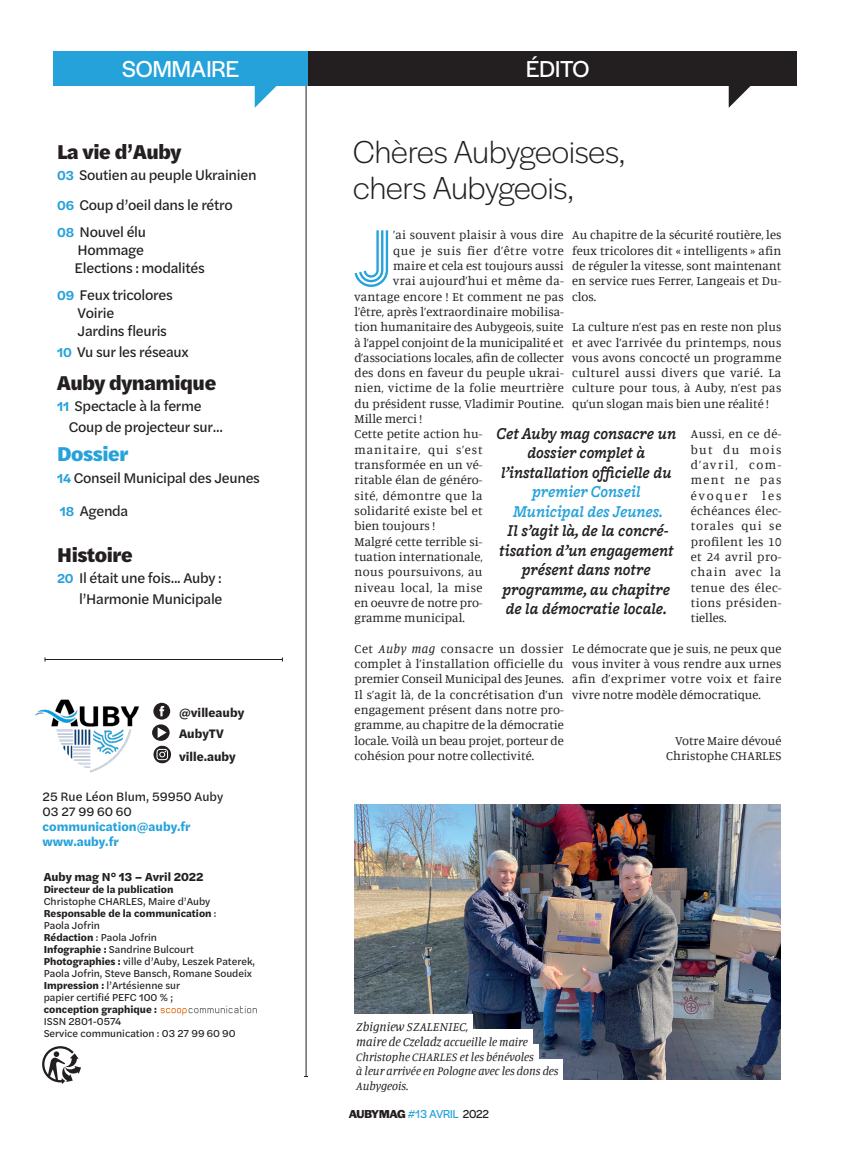
<style>
.page{position:relative;width:851px;height:1149px;background:#fff}
.page>*{position:absolute;margin:0;border:0;box-sizing:border-box;transform-origin:0 0}
.TXT_COURANT_LETTRINE{font:77.85px "Arya Triple";color:#26a2db}
.TITRE_LIGHT{font:300 33px/36px "Halyard Display";letter-spacing:-.005em;color:#231f20}
.t1{font:24px "Halyard Display";color:#fff}
.TITRE{font:900 20.7px "Halyard Text";letter-spacing:-.02em;color:#231f20}
.TEXTE{font:900 20.7px "Halyard Text";letter-spacing:-.02em;color:#231f20}
.TEXTE-2{font:900 20.7px "Halyard Text";letter-spacing:-.02em;color:#26a2db}
.TXT_COURANT{font:italic 600 17.25px/19.5px "Freight Macro Pro";color:#231f20;text-align:center;scale:.89 1}
.TITRE-2{font:14.7px/18px "Halyard Text";letter-spacing:-.02em;color:#231f20}
.TEXTE-3{font:14.7px "Halyard Text";letter-spacing:-.02em;color:#231f20}
.TXT_COURANT_LETTRINE-2{font:12.75px/15.3px "Manuale";color:#231f20;text-align:justify}
.TEXTE-4{font:12.75px "Halyard Text";color:#231f20}
.TXT_COURANT-2{font:12.75px "Manuale";color:#231f20}
.TEXTE-5{font:700 12.75px "Halyard Text";color:#26a2db}
.TXT_COURANT_LETTRINE-3{font:12.75px "Manuale";letter-spacing:.025em;color:#231f20}
.TEXTE-6{font:700 12.75px "Halyard Text";color:#231f20}
.TXT_COURANT_LETTRINE-4{font:12.75px "Manuale";letter-spacing:.045em;color:#231f20}
.TXT_COURANT-3{font:italic 12.75px "Manuale";letter-spacing:.01em;color:#231f20}
.TXT_COURANT-4{font:italic 12px/14.4px "Manuale";color:#231f20}
.TEXTE-7{font:700 12px "Halyard Text";color:#231f20}
.t2{font:12px "Halyard Display";letter-spacing:-.01em;color:#26a2db}
.TEXTE-8{font:10.5px/12px "Halyard Text";color:#231f20}
.TEXTE-9{font:700 10.5px/12px "Halyard Text";color:#231f20}
.s1{font-weight:600;font-size:13.5px;color:#26a2db}
.s2{font-weight:700}
.s3{font-weight:400}
.s4{font-style:italic}
.s5{color:#26a2db}
.s6{font-size:12.75px}
.s7{font-weight:700;color:#231f20}
.s8{color:#231f20}
</style>
<div class="page">
<hr style="left:305px;top:52px;width:1px;height:1024px;background:#231f20">
<div style="left:53px;top:51px;width:269px;height:35px;background:#26a2db"></div>
<div style="left:308px;top:51px;width:488px;height:35px;background:#231f20"></div>
<svg style="left:728px;top:86px;width:23px;height:22px"></svg>
<svg style="left:255px;top:86px;width:22px;height:22px"></svg>
<hr style="left:45px;top:659px;width:237px;height:1px;background:#231f20">
<img style="left:35px;top:699px;width:104px;height:74px">
<svg style="left:42px;top:1046px;width:39px;height:37px"></svg>
<svg style="left:160px;top:1005px;width:97px;height:10px"></svg>
<svg style="left:153px;top:702px;width:17px;height:17px"></svg>
<svg style="left:153px;top:745px;width:18px;height:18px"></svg>
<img style="left:152px;top:724px;width:18px;height:16px">
<img style="left:354px;top:804px;width:426px;height:274px">
<div style="left:352px;top:1013px;width:120px;height:24px;background:#fff"></div>
<div style="left:352px;top:1029px;width:180px;height:24px;background:#fff"></div>
<div style="left:352px;top:1044px;width:186px;height:23px;background:#fff"></div>
<div style="left:352px;top:1058px;width:210px;height:38px;background:#fff"></div>
<p class="t1" style="left:122px;top:51px;width:119px">SOMMAIRE</p>
<p class="t1" style="left:526px;top:51px;width:65px">ÉDITO</p>
<p class="TITRE" style="left:57px;top:136px;width:126px">La vie d’Auby</p>
<p class="TITRE-2" style="left:57px;top:165px;width:201px"><span class="s1">03</span> Soutien au peuple Ukrainien</p>
<p class="TITRE-2" style="left:57px;top:195px;width:177px"><span class="s1">06</span> Coup d’oeil dans le rétro</p>
<p class="TITRE-2" style="left:57px;top:222px;width:90px"><span class="s1">08</span> Nouvel élu</p>
<p class="TITRE-2" style="left:75px;top:240px;width:132px">Hommage<br>Elections : modalités</p>
<p class="TITRE-2" style="left:57px;top:285px;width:117px"><span class="s1">09</span> Feux tricolores</p>
<p class="TITRE-2" style="left:77px;top:303px;width:38px">Voirie</p>
<p class="TITRE-2" style="left:77px;top:321px;width:91px">Jardins fleuris</p>
<p class="TITRE-2" style="left:57px;top:342px;width:133px"><span class="s1">10</span> Vu sur les réseaux</p>
<p class="TITRE" style="left:57px;top:367px;width:161px">Auby dynamique</p>
<p class="TITRE-2" style="left:57px;top:396px;width:146px"><span class="s1">11</span> Spectacle à la ferme</p>
<p class="TITRE-2" style="left:69px;top:417px;width:156px">Coup de projecteur sur...</p>
<p class="TEXTE-2" style="left:57px;top:438px;width:73px">Dossier</p>
<p class="TEXTE-3" style="left:57px;top:467px;width:204px"><span class="s1">14</span> Conseil Municipal des Jeunes</p>
<p class="TEXTE-3" style="left:60px;top:500px;width:70px"><span class="s1">18</span> Agenda</p>
<p class="TEXTE" style="left:57px;top:538px;width:77px">Histoire</p>
<p class="TITRE-2" style="left:57px;top:566px;width:167px;line-height:21px;text-align:right"><span class="s1">20</span> Il était une fois... Auby : l’Harmonie Municipale</p>
<p class="TEXTE-6" style="left:179px;top:702px;width:67px">@villeauby</p>
<p class="TEXTE-6" style="left:179px;top:723px;width:46px">AubyTV</p>
<p class="TEXTE-6" style="left:179px;top:747px;width:58px">ville.auby</p>
<p class="TEXTE-4" style="left:43px;top:787px;width:182px">25 Rue Léon Blum, 59950 Auby</p>
<p class="TEXTE-4" style="left:43px;top:802px;width:91px">03 27 99 60 60</p>
<p class="TEXTE-5" style="left:43px;top:816px;width:149px">communication@auby.fr</p>
<p class="TEXTE-5" style="left:43px;top:831px;width:78px">www.auby.fr</p>
<p class="TEXTE-7" style="left:44px;top:867px;width:161px">Auby mag N° 13 – Avril 2022</p>
<p class="TEXTE-8" style="left:44px;top:882px;width:168px"><span class="s2">Directeur de la publication<br></span>Christophe CHARLES, Maire d’Auby</p>
<p class="TEXTE-9" style="left:44px;top:906px;width:174px">Responsable de la communication <span class="s3">:<br>Paola Jofrin</span></p>
<p class="TEXTE-8" style="left:44px;top:930px;width:115px"><span class="s2">Rédaction</span> : Paola Jofrin</p>
<p class="TEXTE-8" style="left:44px;top:942px;width:213px"><span class="s2">Infographie :</span> Sandrine Bulcourt<br><span class="s2">Photographies :</span> ville d’Auby, Leszek Paterek,</p>
<p class="TEXTE-8" style="left:44px;top:966px;width:210px">Paola Jofrin, Steve Bansch, Romane Soudeix</p>
<p class="TEXTE-8" style="left:44px;top:978px;width:138px"><span class="s2">Impression :</span> l’Artésienne sur papier certifié PEFC 100 % ;</p>
<p class="TEXTE-9" style="left:44px;top:1002px;width:115px">conception graphique :</p>
<p class="TEXTE-8" style="left:44px;top:1014px;width:79px">ISSN 2801-0574</p>
<p class="TEXTE-8" style="left:44px;top:1026px;width:193px">Service communication : 03 27 99 60 90</p>
<p class="TITRE_LIGHT" style="left:353px;top:132px;width:273px">Chères Aubygeoises, chers Aubygeois,</p>
<p class="TXT_COURANT_LETTRINE" style="left:354px;top:209px;width:40px">J</p>
<p class="TXT_COURANT_LETTRINE-2" style="left:393px;top:227px;width:172px">’ai souvent plaisir à vous dire</p>
<p class="TXT_COURANT_LETTRINE-2" style="left:572px;top:227px;width:211px">Au chapitre de la sécurité routière, les feux tricolores dit « intelligents » afin de réguler la vitesse, sont maintenant en service rues Ferrer, Langeais et Du&shy;clos.</p>
<p class="TXT_COURANT_LETTRINE-2" style="left:572px;top:319px;width:211px">La culture n’est pas en reste non plus et avec l’arrivée du printemps, nous vous avons concocté un programme culturel aussi divers que varié. La culture pour tous, à Auby, n’est pas qu’un slogan mais bien une réalité !</p>
<p class="TXT_COURANT_LETTRINE-2" style="left:690px;top:426px;width:92px">Aussi, en ce dé&shy;but du mois d’avril, com&shy;ment ne pas évoquer les échéances élec&shy;torales qui se profilent les 10 et 24 avril pro&shy;chain avec la tenue des élec&shy;tions présiden&shy;tielles.</p>
<p class="TXT_COURANT_LETTRINE-2" style="left:572px;top:640px;width:211px">Le démocrate que je suis, ne peux que vous inviter à vous rendre aux urnes afin d’exprimer votre voix et faire vivre notre modèle démocratique.</p>
<p class="TXT_COURANT-2" style="left:675px;top:732px;width:108px">Votre Maire dévoué</p>
<p class="TXT_COURANT-2" style="left:666px;top:747px;width:117px">Christophe CHARLES</p>
<p class="TXT_COURANT_LETTRINE-4" style="left:393px;top:242px;width:172px">que je suis fier d’être votre</p>
<p class="TXT_COURANT_LETTRINE-2" style="left:393px;top:257px;width:172px">maire et cela est toujours aussi</p>
<p class="TXT_COURANT_LETTRINE-2" style="left:393px;top:273px;width:172px">vrai aujourd’hui et même da-</p>
<p class="TXT_COURANT_LETTRINE-2" style="left:354px;top:288px;width:211px">vantage encore ! Et comment ne pas</p>
<p class="TXT_COURANT_LETTRINE-2" style="left:354px;top:303px;width:211px">l’être, après l’extraordinaire mobilisa-</p>
<p class="TXT_COURANT_LETTRINE-2" style="left:354px;top:319px;width:210px">tion humanitaire des Aubygeois, suite</p>
<p class="TXT_COURANT_LETTRINE-2" style="left:354px;top:334px;width:211px">à l’appel conjoint de la municipalité et</p>
<p class="TXT_COURANT_LETTRINE-2" style="left:354px;top:349px;width:211px">d’associations locales, afin de collecter</p>
<p class="TXT_COURANT_LETTRINE-2" style="left:354px;top:364px;width:211px">des dons en faveur du peuple ukrai-</p>
<p class="TXT_COURANT_LETTRINE-3" style="left:354px;top:380px;width:211px">nien, victime de la folie meurtrière</p>
<p class="TXT_COURANT_LETTRINE-2" style="left:354px;top:395px;width:211px">du président russe, Vladimir Poutine.</p>
<p class="TXT_COURANT_LETTRINE-2" style="left:354px;top:410px;width:69px">Mille merci !</p>
<p class="TXT_COURANT_LETTRINE-2" style="left:354px;top:426px;width:129px">Cette petite action hu&shy;manitaire, qui s’est transformée en un vé&shy;ritable élan de généro&shy;sité, démontre que la solidarité existe bel et bien toujours !</p>
<p class="TXT_COURANT_LETTRINE-2" style="left:354px;top:533px;width:129px">Malgré cette terrible si&shy;tuation internationale, nous poursuivons, au niveau local, la mise en oeuvre de notre pro&shy;gramme municipal.</p>
<p class="TXT_COURANT_LETTRINE-2" style="left:354px;top:640px;width:211px">Cet <span class="s4">Auby mag</span> consacre un dossier complet à l’installation officielle du premier Conseil Municipal des Jeunes.<br>Il s’agit là, de la concrétisation d’un engagement présent dans notre pro&shy;gramme, au chapitre de la démocratie locale. Voilà un beau projet, porteur de cohésion pour notre collectivité.</p>
<p class="TXT_COURANT" style="left:496px;top:422px;width:203px">Cet Auby mag consacre un dossier complet à l’installation officielle du</p>
<p class="TXT_COURANT" style="left:499px;top:481px;width:198px"><span class="s5">premier Conseil<br>Municipal des Jeunes.<br></span>Il s’agit là, de la concré&shy;tisation d’un engagement présent dans notre</p>
<p class="TXT_COURANT" style="left:503px;top:578px;width:190px;text-align:left">programme, au chapitre de la démocratie locale.</p>
<p class="TXT_COURANT-3" style="left:356px;top:1018px;width:114px">Zbigniew SZALENIEC,</p>
<p class="TXT_COURANT-4" style="left:356px;top:1034px;width:173px"><span class="s6">maire de Czeladz</span> accueille le maire</p>
<p class="TXT_COURANT-4" style="left:356px;top:1048px;width:179px">Christophe CHARLES et les bénévoles</p>
<p class="TXT_COURANT-4" style="left:356px;top:1063px;width:204px">à leur arrivée en Pologne avec les dons des<br>Aubygeois.</p>
<p class="t2" style="left:349px;top:1105px;width:142px"><span class="s7">AUBYMAG</span> #13 AVRIL <span class="s8">2022</span></p>
</div>
